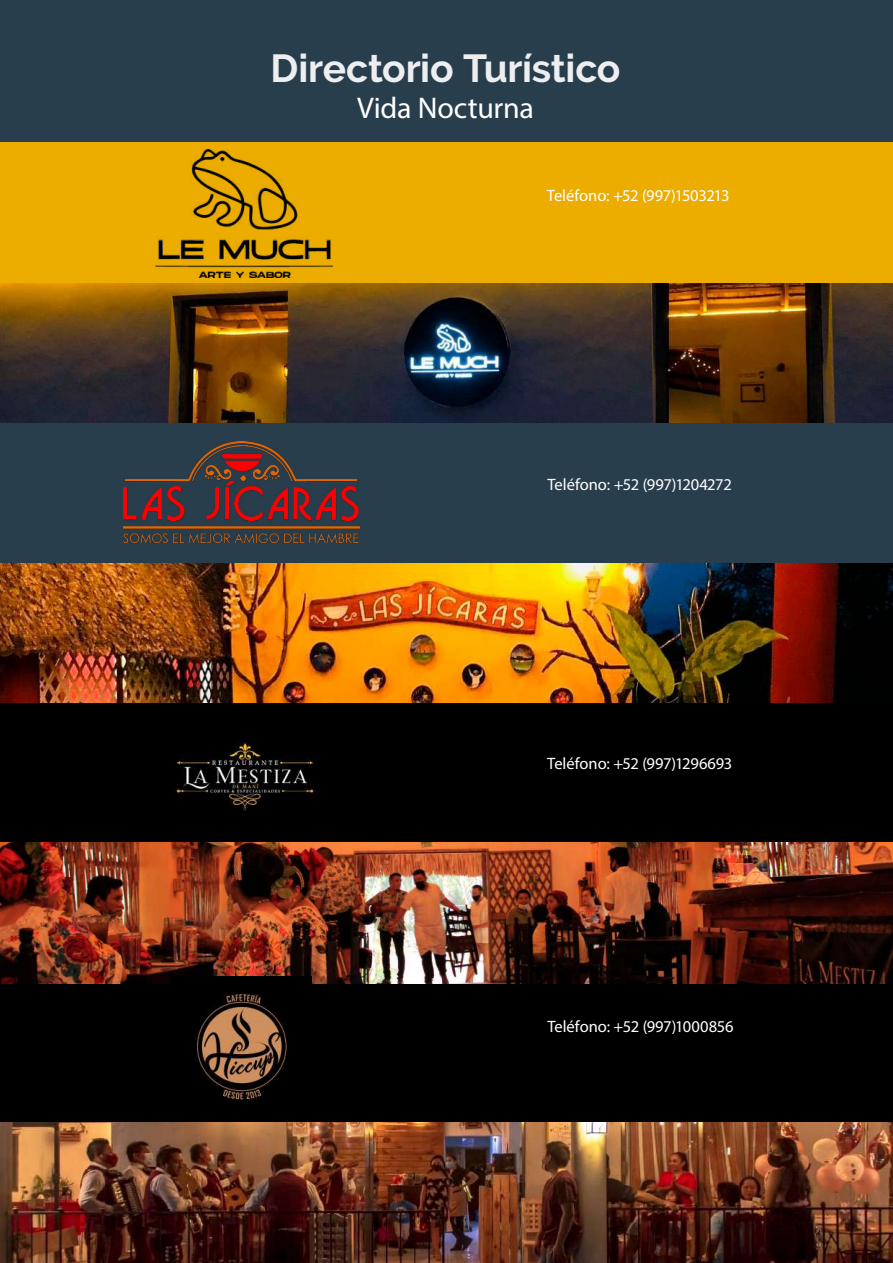
<style>
.page{position:relative;width:893px;height:1263px;background:#fff}
.page>*{position:absolute;margin:0;border:0;box-sizing:border-box;transform-origin:0 0}
.t1{font:700 39px "Raleway";letter-spacing:-.005em;color:#edeef0}
.t2{font:30px "Myriad Pro";letter-spacing:-.01em;color:#fff}
.t3{font:16.5px "Myriad Pro";letter-spacing:-.005em;color:#fff}
</style>
<div class="page">
<div style="left:0;top:982px;width:893px;height:141px;background:#000"></div>
<img style="left:0;top:1123px;width:893px;height:140px">
<div style="left:0;top:0;width:892px;height:145px;background:#293e4d"></div>
<div style="left:0;top:142px;width:892px;height:140px;background:#ecad00"></div>
<img style="left:155px;top:150px;width:178px;height:127px">
<img style="left:0;top:283px;width:893px;height:140px">
<div style="left:0;top:423px;width:893px;height:141px;background:#293e4d"></div>
<img style="left:124px;top:442px;width:236px;height:100px">
<img style="left:0;top:563px;width:892px;height:140px">
<div style="left:0;top:703px;width:893px;height:140px;background:#000"></div>
<img style="left:167px;top:741px;width:158px;height:102px">
<img style="left:0;top:843px;width:893px;height:140px">
<img style="left:172px;top:976px;width:140px;height:127px">
<h1 class="t1" style="left:270px;top:46px;width:352px">Directorio Turístico</h1>
<h2 class="t2" style="left:357px;top:89px;width:178px">Vida Nocturna</h2>
<p class="t3" style="left:547px;top:185px;width:184px">Teléfono: +52 (997)1503213</p>
<p class="t3" style="left:547px;top:474px;width:186px">Teléfono: +52 (997)1204272</p>
<p class="t3" style="left:547px;top:754px;width:187px">Teléfono: +52 (997)1296693</p>
<p class="t3" style="left:547px;top:1017px;width:188px">Teléfono: +52 (997)1000856</p>
</div>
